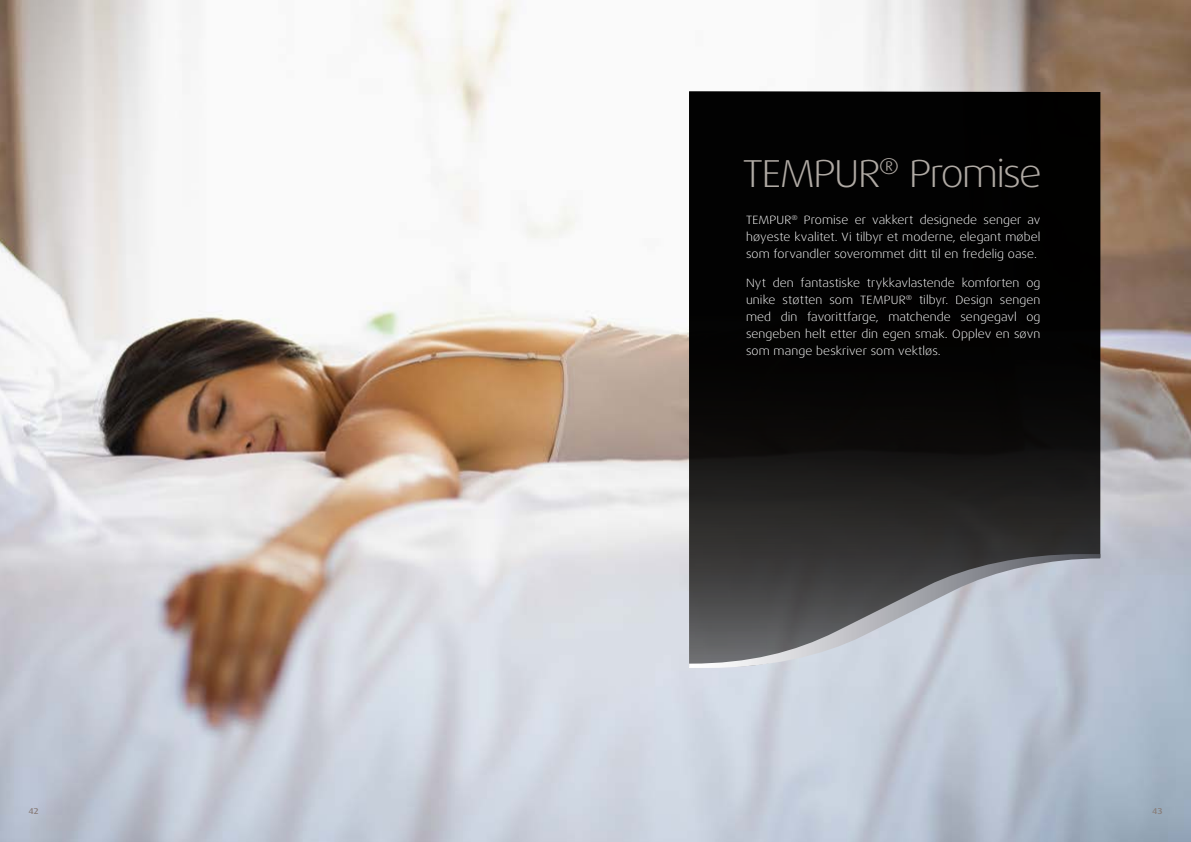
<style>
.page{position:relative;width:1191px;height:842px;background:#fff}
.page>*{position:absolute;margin:0;border:0;box-sizing:border-box;transform-origin:0 0}
.t1{font:300 expanded 39px "Dax Pro";letter-spacing:-.045em;color:#b0aaa4}
.t2{font:300 expanded 12px/17px "Dax Pro";letter-spacing:.005em;color:#fff;text-align:justify}
.t3{font:500 expanded 8.5px "Dax Pro";color:#887c77}
</style>
<div class="page">
<img style="left:0;top:0;width:1191px;height:842px">
<svg style="left:689px;top:91px;width:411px;height:463px;background:#0b0a0a"></svg>
<svg style="left:689px;top:554px;width:411px;height:114px;background:#898d93"></svg>
<h1 class="t1" style="left:743px;top:148px;width:300px">TEMPUR<sup>®</sup> Promise</h1>
<p class="t2" style="left:746px;top:212px;width:296px">TEMPUR<sup>®</sup> Promise er vakkert designede senger av høyeste kvalitet. Vi tilbyr et moderne, elegant møbel som forvandler soverommet ditt til en fredelig oase.</p>
<p class="t2" style="left:746px;top:274px;width:296px">Nyt den fantastiske trykkavlastende komforten og unike støtten som TEMPUR<sup>®</sup> tilbyr. Design sengen med din favorittfarge, matchende sengegavl og sengeben helt etter din egen smak. Opplev en søvn som mange beskriver som vektløs.</p>
<p class="t3" style="left:28px;top:805px;width:12px">42</p>
<p class="t3" style="left:1152px;top:805px;width:12px">43</p>
</div>
